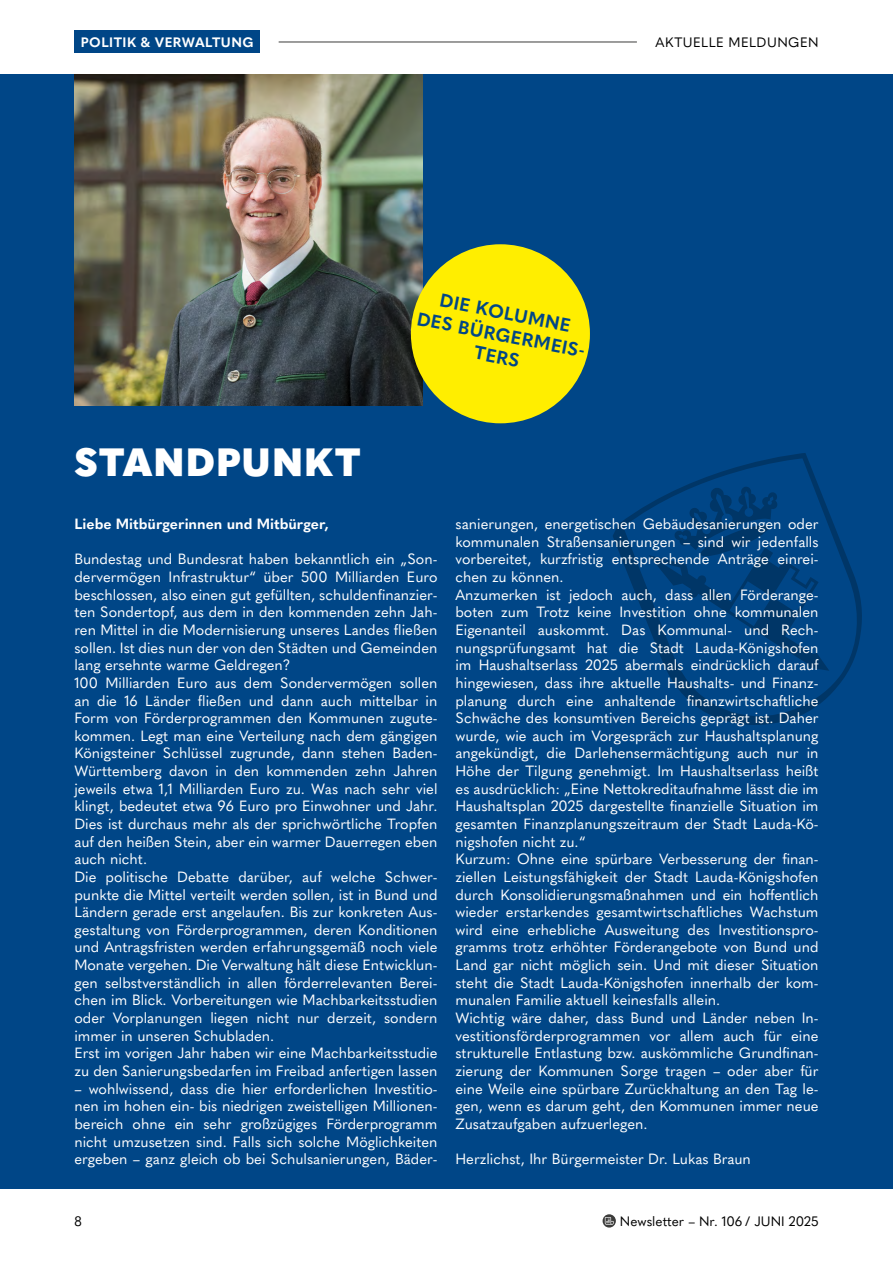
<style>
.page{position:relative;width:893px;height:1263px;background:#fff}
.page>*{position:absolute;margin:0;border:0;box-sizing:border-box;transform-origin:0 0}
.t1{font:900 39px "Quasimoda";letter-spacing:.03em;color:#fff}
.t2{font:700 18.45px/22.2px "Quasimoda";color:#004687;text-align:center}
.t3{font:14.7px/17.7px "Quasimoda";color:#fff}
.t4{font:700 14.7px "Quasimoda";color:#fff}
.t5{font:13.5px "Quasimoda";color:#000}
.t6{font:700 13.5px "Quasimoda";letter-spacing:.035em;color:#fff}
.t7{font:13.5px "Quasimoda";letter-spacing:.04em;color:#000}
</style>
<div class="page">
<div style="left:0;top:74px;width:893px;height:1114px;background:#004687"></div>
<svg style="left:613px;top:453px;width:249px;height:272px"></svg>
<svg style="left:649px;top:486px;width:180px;height:185px"></svg>
<img style="left:74px;top:74px;width:349px;height:331px">
<div style="left:411px;top:244px;width:179px;height:179px;background:#fe0;border-radius:50%"></div>
<svg style="left:603px;top:1214px;width:13px;height:13px"></svg>
<svg style="left:605px;top:1217px;width:9px;height:8px"></svg>
<div style="left:74px;top:31px;width:186px;height:22px;background:#004687"></div>
<hr style="left:279px;top:42px;width:358px;height:1px;background:#3c3c3b">
<p class="t6" style="left:81px;top:32px;width:174px">POLITIK &amp; VERWALTUNG</p>
<p class="t7" style="left:655px;top:32px;width:165px">AKTUELLE MELDUNGEN</p>
<h1 class="t1" style="left:74px;top:431px;width:287px">STANDPUNKT</h1>
<p class="t2" style="left:424px;top:284px;width:172px;rotate:11deg">DIE KOLUMNE<br>DES BÜRGERMEIS-<br>TERS</p>
<p class="t4" style="left:74px;top:512px;width:256px">Liebe Mitbürgerinnen und Mitbürger,</p>
<p class="t3" style="left:74px;top:549px;width:365px">Bundestag und Bundesrat haben bekanntlich ein „Son&shy;dervermögen Infrastruktur“ über 500 Milliarden Euro beschlossen, also einen gut gefüllten, schuldenfinanzier&shy;ten Sondertopf, aus dem in den kommenden zehn Jah&shy;ren Mittel in die Modernisierung unseres Landes fließen sollen. Ist dies nun der von den Städten und Gemeinden lang ersehnte warme Geldregen?<br>100 Milliarden Euro aus dem Sondervermögen sollen an die 16 Länder fließen und dann auch mittelbar in Form von Förderprogrammen den Kommunen zugute&shy;kommen. Legt man eine Verteilung nach dem gängigen Königsteiner Schlüssel zugrunde, dann stehen Baden-Württemberg davon in den kommenden zehn Jahren jeweils etwa 1,1 Milliarden Euro zu. Was nach sehr viel klingt, bedeutet etwa 96 Euro pro Einwohner und Jahr.<br>Dies ist durchaus mehr als der sprichwörtliche Tropfen auf den heißen Stein, aber ein warmer Dauerregen eben auch nicht.<br>Die politische Debatte darüber, auf welche Schwer&shy;punkte die Mittel verteilt werden sollen, ist in Bund und Ländern gerade erst angelaufen. Bis zur konkreten Aus&shy;gestaltung von Förderprogrammen, deren Konditionen und Antragsfristen werden erfahrungsgemäß noch viele Monate vergehen. Die Verwaltung hält diese Entwicklun&shy;gen selbstverständlich in allen förderrelevanten Berei&shy;chen im Blick. Vorbereitungen wie Machbarkeitsstudien oder Vorplanungen liegen nicht nur derzeit, sondern immer in unseren Schubladen.<br>Erst im vorigen Jahr haben wir eine Machbarkeitsstudie zu den Sanierungsbedarfen im Freibad anfertigen lassen</p>
<p class="t3" style="left:74px;top:1078px;width:365px;text-align:justify">– wohlwissend, dass die hier erforderlichen Investitio&shy;nen im hohen ein- bis niedrigen zweistelligen Millionen&shy;bereich ohne ein sehr großzügiges Förderprogramm nicht umzusetzen sind. Falls sich solche Möglichkeiten ergeben – ganz gleich ob bei Schulsanierungen, Bäder-</p>
<p class="t3" style="left:455px;top:514px;width:365px">sanierungen, energetischen Gebäudesanierungen oder kommunalen Straßensanierungen – sind wir jedenfalls vorbereitet, kurzfristig entsprechende Anträge einrei&shy;chen zu können.<br>Anzumerken ist jedoch auch, dass allen Förderange&shy;boten zum Trotz keine Investition ohne kommunalen Eigenanteil auskommt. Das Kommunal- und Rech&shy;nungsprüfungsamt hat die Stadt Lauda-Königshofen im Haushaltserlass 2025 abermals eindrücklich darauf hingewiesen, dass ihre aktuelle Haushalts- und Finanz&shy;planung durch eine anhaltende finanzwirtschaftliche Schwäche des konsumtiven Bereichs geprägt ist. Daher wurde, wie auch im Vorgespräch zur Haushaltsplanung angekündigt, die Darlehensermächtigung auch nur in Höhe der Tilgung genehmigt. Im Haushaltserlass heißt es ausdrücklich: „Eine Nettokreditaufnahme lässt die im Haushaltsplan 2025 dargestellte finanzielle Situation im gesamten Finanzplanungszeitraum der Stadt Lauda-Kö&shy;nigshofen nicht zu.“<br>Kurzum: Ohne eine spürbare Verbesserung der finan&shy;ziellen Leistungsfähigkeit der Stadt Lauda-Königshofen durch Konsolidierungsmaßnahmen und ein hoffentlich wieder erstarkendes gesamtwirtschaftliches Wachstum wird eine erhebliche Ausweitung des Investitionspro&shy;gramms trotz erhöhter Förderangebote von Bund und Land gar nicht möglich sein. Und mit dieser Situation steht die Stadt Lauda-Königshofen innerhalb der kom&shy;munalen Familie aktuell keinesfalls allein.<br>Wichtig wäre daher, dass Bund und Länder neben In&shy;vestitionsförderprogrammen vor allem auch für eine strukturelle Entlastung bzw. auskömmliche Grundfinan&shy;zierung der Kommunen Sorge tragen – oder aber für eine Weile eine spürbare Zurückhaltung an den Tag le&shy;gen, wenn es darum geht, den Kommunen immer neue Zusatzaufgaben aufzuerlegen.</p>
<p class="t3" style="left:455px;top:1149px;width:297px">Herzlichst, Ihr Bürgermeister Dr. Lukas Braun</p>
<p class="t5" style="left:74px;top:1211px;width:9px">8</p>
<p class="t5" style="left:620px;top:1211px;width:200px">Newsletter – Nr. 106 / JUNI 2025</p>
</div>
